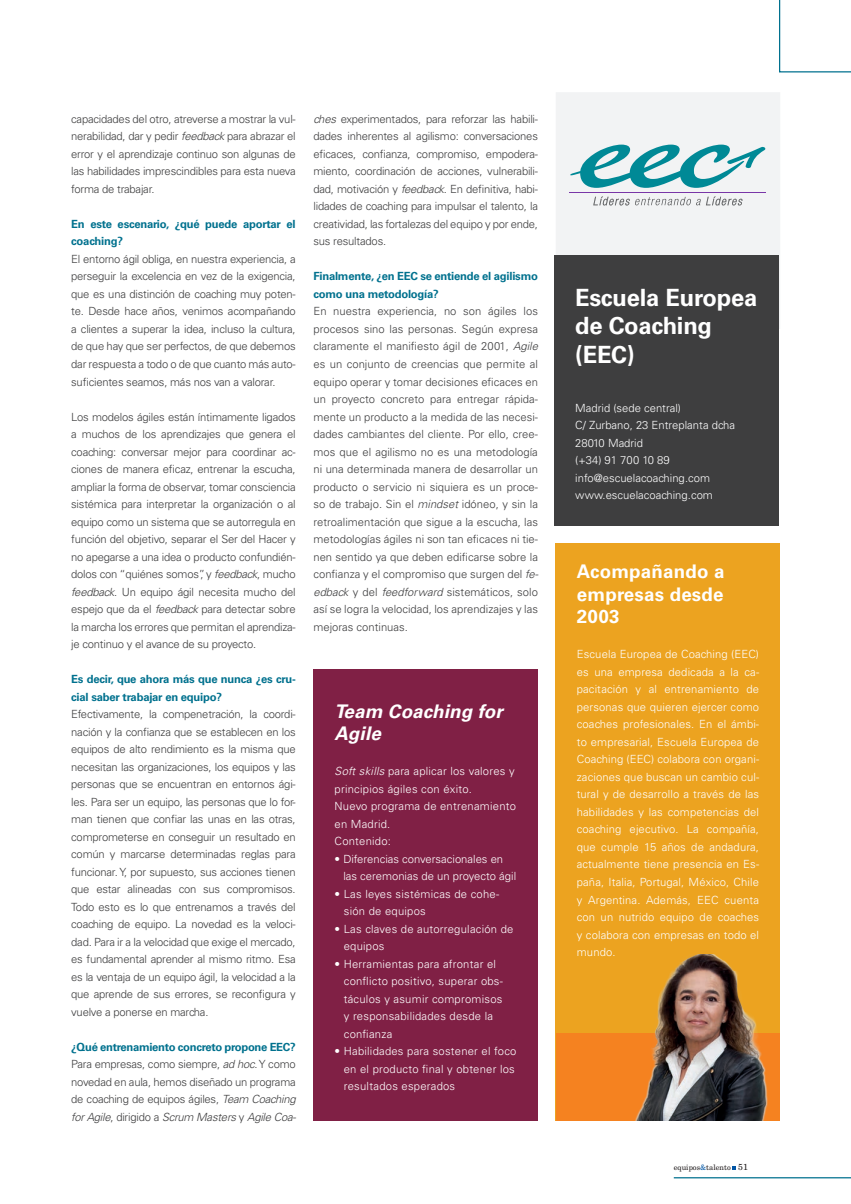
<style>
.page{position:relative;width:851px;height:1204px;background:#fff}
.page>*{position:absolute;margin:0;border:0;box-sizing:border-box;transform-origin:0 0}
.FITXA_Empresa{font:700 23.75px/28.5px "Univers LT";letter-spacing:-.01em;color:#fff}
.FITXA_Empresa-2{font:700 18.75px/22.5px "Univers LT";letter-spacing:.01em;color:#fff;text-align:justify}
.FITXA_Empresa-3{font:italic 700 18.75px/22.5px "Univers LT";letter-spacing:.01em;color:#fff}
.TEXT{font:300 11.25px/17.5px "Univers LT";letter-spacing:-.02em;color:#3e3e3f;text-align:justify}
.TEXT-2{font:300 11.25px/17.5px "Univers LT";letter-spacing:.02em;color:#fff}
.PREGUNTA{font:700 11.25px/17.5px "Univers LT";letter-spacing:-.02em;color:#00718e}
.TEXT-3{font:300 11.25px/17.5px "Univers LT";color:#fff}
.t1{font:7.5px "New Century Schlbk LT";color:#231f20}
.s1{font-style:italic}
.s2{color:#0155a5}
.s3{font-size:8.75px}
</style>
<div class="page">
<svg style="left:733px;top:1166px;width:3px;height:4px"></svg>
<hr style="left:673px;top:1177px;width:178px;height:1px;background:#00718e">
<div style="left:555px;top:92px;width:225px;height:237px;background:#f2f3f4"></div>
<div style="left:554px;top:255px;width:225px;height:270px;background:#3e3e3f"></div>
<div style="left:555px;top:543px;width:225px;height:577px;background:#eca320"></div>
<svg style="left:570px;top:145px;width:196px;height:43px"></svg>
<svg style="left:593px;top:196px;width:149px;height:9px"></svg>
<hr style="left:570px;top:192px;width:196px;height:1px;background:#7936a7">
<div style="left:556px;top:1033px;width:224px;height:87px;background:#f58220"></div>
<img style="left:635px;top:954px;width:133px;height:166px">
<div style="left:313px;top:669px;width:225px;height:451px;background:#802045"></div>
<svg style="left:779px;top:0;width:72px;height:72px"></svg>
<p class="TEXT" style="left:71px;top:110px;width:226px">capacidades del otro, atreverse a mostrar la vul&shy;nerabilidad, dar y pedir <span class="s1">feedback</span> para abrazar el error y el aprendizaje continuo son algunas de las habilidades imprescindibles para esta nueva forma de trabajar.</p>
<p class="PREGUNTA" style="left:71px;top:215px;width:226px">En este escenario, ¿qué puede aportar el coaching?</p>
<p class="TEXT" style="left:71px;top:250px;width:226px">El entorno ágil obliga, en nuestra experiencia, a perseguir la excelencia en vez de la exigencia, que es una distinción de coaching muy poten&shy;te. Desde hace años, venimos acompañando a clientes a superar la idea, incluso la cultura, de que hay que ser perfectos, de que debemos dar respuesta a todo o de que cuanto más auto&shy;suficientes seamos, más nos van a valorar.</p>
<p class="TEXT" style="left:71px;top:408px;width:226px">Los modelos ágiles están íntimamente ligados a muchos de los aprendizajes que genera el coaching: conversar mejor para coordinar ac&shy;ciones de manera eficaz, entrenar la escucha, ampliar la forma de observar, tomar consciencia sistémica para interpretar la organización o al equipo como un sistema que se autorregula en función del objetivo, separar el Ser del Hacer y no apegarse a una idea o producto confundién&shy;dolos con “quiénes somos”, y <span class="s1">feedback</span>, mucho <span class="s1">feedback</span>. Un equipo ágil necesita mucho del espejo que da el <span class="s1">feedback</span> para detectar sobre la marcha los errores que permitan el aprendiza&shy;je continuo y el avance de su proyecto.</p>
<p class="PREGUNTA" style="left:71px;top:670px;width:226px">Es decir, que ahora más que nunca ¿es cru&shy;cial saber trabajar en equipo?</p>
<p class="TEXT" style="left:71px;top:705px;width:226px">Efectivamente, la compenetración, la coordi&shy;nación y la confianza que se establecen en los equipos de alto rendimiento es la misma que necesitan las organizaciones, los equipos y las personas que se encuentran en entornos ági&shy;les. Para ser un equipo, las personas que lo for&shy;man tienen que confiar las unas en las otras, comprometerse en conseguir un resultado en común y marcarse determinadas reglas para funcionar. Y, por supuesto, sus acciones tienen que estar alineadas con sus compromisos.<br>Todo esto es lo que entrenamos a través del coaching de equipo. La novedad es la veloci&shy;dad. Para ir a la velocidad que exige el mercado, es fundamental aprender al mismo ritmo. Esa es la ventaja de un equipo ágil, la velocidad a la que aprende de sus errores, se reconfigura y vuelve a ponerse en marcha.</p>
<p class="PREGUNTA" style="left:71px;top:1038px;width:226px">¿Qué entrenamiento concreto propone EEC?</p>
<p class="TEXT" style="left:71px;top:1055px;width:226px">Para empresas, como siempre, <span class="s1">ad hoc</span>. Y como novedad en aula, hemos diseñado un programa de coaching de equipos ágiles, <span class="s1">Team Coaching for Agile</span>, dirigido a <span class="s1">Scrum Masters</span> y <span class="s1">Agile Coa-</span></p>
<p class="TEXT" style="left:313px;top:110px;width:226px"><span class="s1">ches</span> experimentados, para reforzar las habili&shy;dades inherentes al agilismo: conversaciones eficaces, confianza, compromiso, empodera&shy;miento, coordinación de acciones, vulnerabili&shy;dad, motivación y <span class="s1">feedback</span>. En definitiva, habi&shy;lidades de coaching para impulsar el talento, la creatividad, las fortalezas del equipo y por ende, sus resultados.</p>
<p class="PREGUNTA" style="left:313px;top:268px;width:226px">Finalmente, ¿en EEC se entiende el agilismo como una metodología?</p>
<p class="TEXT" style="left:313px;top:303px;width:226px">En nuestra experiencia, no son ágiles los procesos sino las personas. Según expresa claramente el manifiesto ágil de 2001, <span class="s1">Agile </span>es un conjunto de creencias que permite al equipo operar y tomar decisiones eficaces en un proyecto concreto para entregar rápida&shy;mente un producto a la medida de las necesi&shy;dades cambiantes del cliente. Por ello, cree&shy;mos que el agilismo no es una metodología ni una determinada manera de desarrollar un producto o servicio ni siquiera es un proce&shy;so de trabajo. Sin el <span class="s1">mindset</span> idóneo, y sin la retroalimentación que sigue a la escucha, las metodologías ágiles ni son tan eficaces ni tie&shy;nen sentido ya que deben edificarse sobre la confianza y el compromiso que surgen del <span class="s1">fe&shy;edback</span> y del <span class="s1">feedforward</span> sistemáticos, solo así se logra la velocidad, los aprendizajes y las mejoras continuas.</p>
<p class="FITXA_Empresa-3" style="left:334px;top:700px;width:170px">Team Coaching for<br>Agile</p>
<p class="TEXT-2" style="left:334px;top:762px;width:182px"><span class="s1">Soft skills</span> para aplicar los valores y principios ágiles con éxito.</p>
<p class="TEXT-2" style="left:334px;top:797px;width:183px">Nuevo programa de entrenamiento en Madrid.</p>
<p class="TEXT-2" style="left:334px;top:832px;width:58px">Contenido:</p>
<p class="TEXT-3" style="left:343px;top:850px;width:174px;text-indent:-9px">• Diferencias conversacionales en las ceremonias de un proyecto ágil</p>
<p class="TEXT-2" style="left:344px;top:885px;width:157px;text-indent:-9px">• Las leyes sistémicas de cohe&shy;sión de equipos</p>
<p class="TEXT-2" style="left:344px;top:920px;width:171px;text-indent:-9px">• Las claves de autorregulación de equipos</p>
<p class="TEXT-2" style="left:344px;top:955px;width:161px;text-indent:-9px">• Herramientas para afrontar el conflicto positivo, superar obs&shy;táculos y asumir compromisos y responsabilidades desde la confianza</p>
<p class="TEXT-2" style="left:344px;top:1042px;width:174px;text-indent:-9px">• Habilidades para sostener el foco en el producto final y obtener los resultados esperados</p>
<p class="FITXA_Empresa" style="left:575px;top:283px;width:184px">Escuela Europea de Coaching (EEC)</p>
<p class="TEXT-3" style="left:575px;top:399px;width:107px">Madrid (sede central)</p>
<p class="TEXT-3" style="left:575px;top:416px;width:161px">C/ Zurbano, 23 Entreplanta dcha</p>
<p class="TEXT-3" style="left:575px;top:434px;width:69px">28010 Madrid</p>
<p class="TEXT-3" style="left:575px;top:451px;width:96px">(+34) 91 700 10 89</p>
<p class="TEXT-3" style="left:575px;top:469px;width:136px">info@escuelacoaching.com</p>
<p class="TEXT-3" style="left:575px;top:486px;width:139px">www.escuelacoaching.com</p>
<p class="FITXA_Empresa-2" style="left:577px;top:561px;width:149px">Acompañando a empresas desde 2003</p>
<p class="TEXT-2" style="left:577px;top:645px;width:184px;text-align:justify">Escuela Europea de Coaching (EEC) es una empresa dedicada a la ca&shy;pacitación y al entrenamiento de personas que quieren ejercer como coaches profesionales. En el ámbi&shy;to empresarial, Escuela Europea de Coaching (EEC) colabora con organi&shy;zaciones que buscan un cambio cul&shy;tural y de desarrollo a través de las habilidades y las competencias del coaching ejecutivo. La compañía, que cumple 15 años de andadura, actualmente tiene presencia en Es&shy;paña, Italia, Portugal, México, Chile y Argentina. Además, EEC cuenta con un nutrido equipo de coaches y colabora con empresas en todo el mundo.</p>
<p class="t1" style="left:673px;top:1162px;width:76px">equipos<span class="s2">&amp;</span>talento <span class="s3">51</span></p>
</div>
